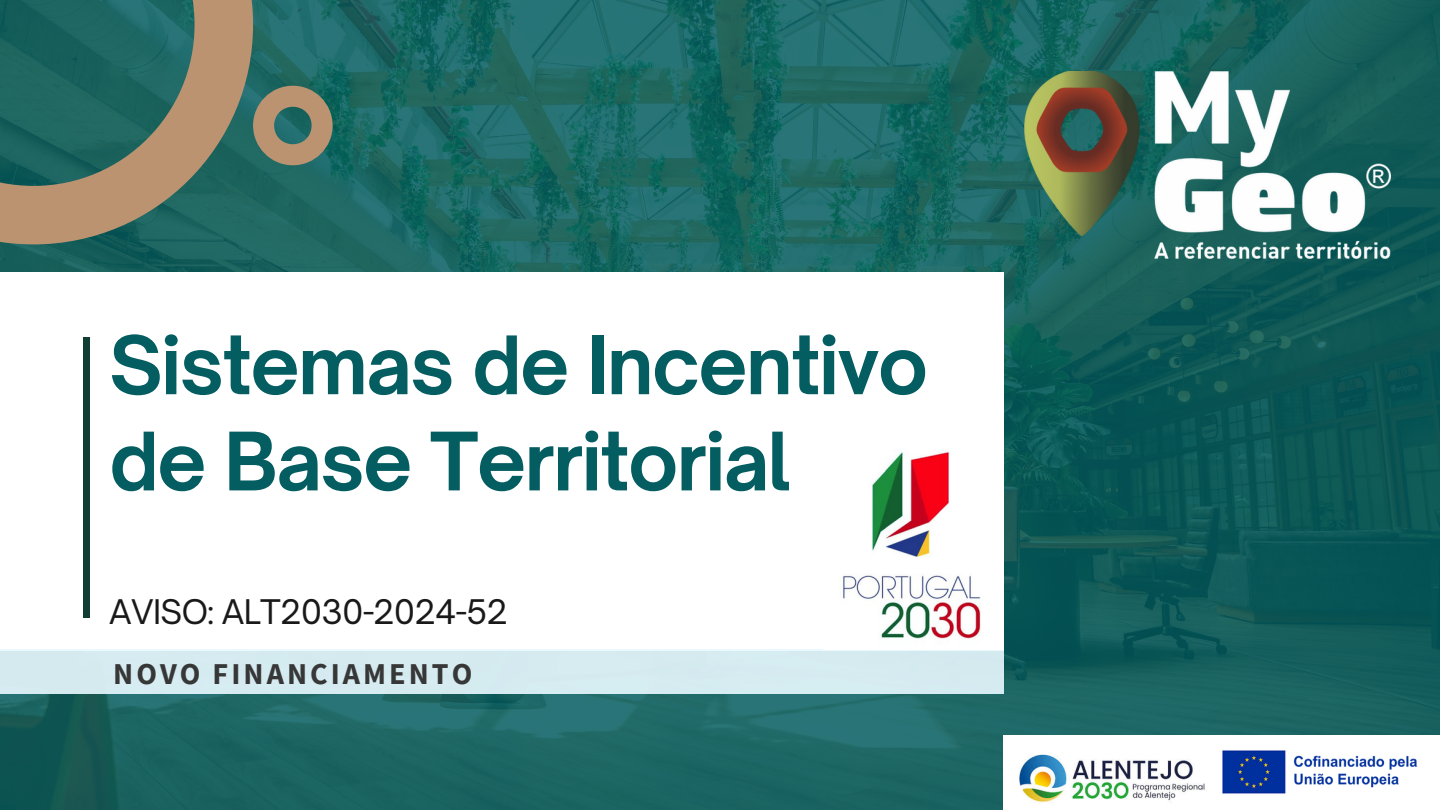
<style>
.page{position:relative;width:1440px;height:810px;background:#fff}
.page>*{position:absolute;margin:0;border:0;box-sizing:border-box;transform-origin:0 0}
.t1{font:700 77px/96.2px "Open Sauce One";letter-spacing:-.02em;color:#035d61}
.t2{font:32.5px "Open Sauce One";letter-spacing:-.02em;color:#191919}
.t3{font:700 30.2px "Source Sans Pro";letter-spacing:.1em;color:#373737}
</style>
<div class="page">
<img style="left:0;top:0;width:1440px;height:810px">
<div style="left:0;top:272px;width:1003px;height:379px;background:#fff"></div>
<svg style="left:0;top:0;width:253px;height:244px;background:#527465"></svg>
<svg style="left:253px;top:86px;width:80px;height:79px;background:#7d826c"></svg>
<div style="left:83px;top:337px;width:6px;height:280px;background:#123d33"></div>
<img style="left:1025px;top:72px;width:366px;height:187px">
<div style="left:0;top:650px;width:1003px;height:44px;background:#d5ebf0"></div>
<img style="left:843px;top:451px;width:138px;height:188px">
<div style="left:1003px;top:735px;width:437px;height:75px;background:#fff"></div>
<img style="left:1222px;top:750px;width:196px;height:44px">
<img style="left:1019px;top:754px;width:186px;height:49px">
<p class="t1" style="left:109px;top:317px;width:820px">Sistemas de Incentivo de Base Territorial</p>
<h1 class="t2" style="left:109px;top:591px;width:400px">AVISO: ALT2030-2024-52</h1>
<p class="t3" style="left:113px;top:654px;width:361px">NOVO FINANCIAMENTO</p>
</div>
